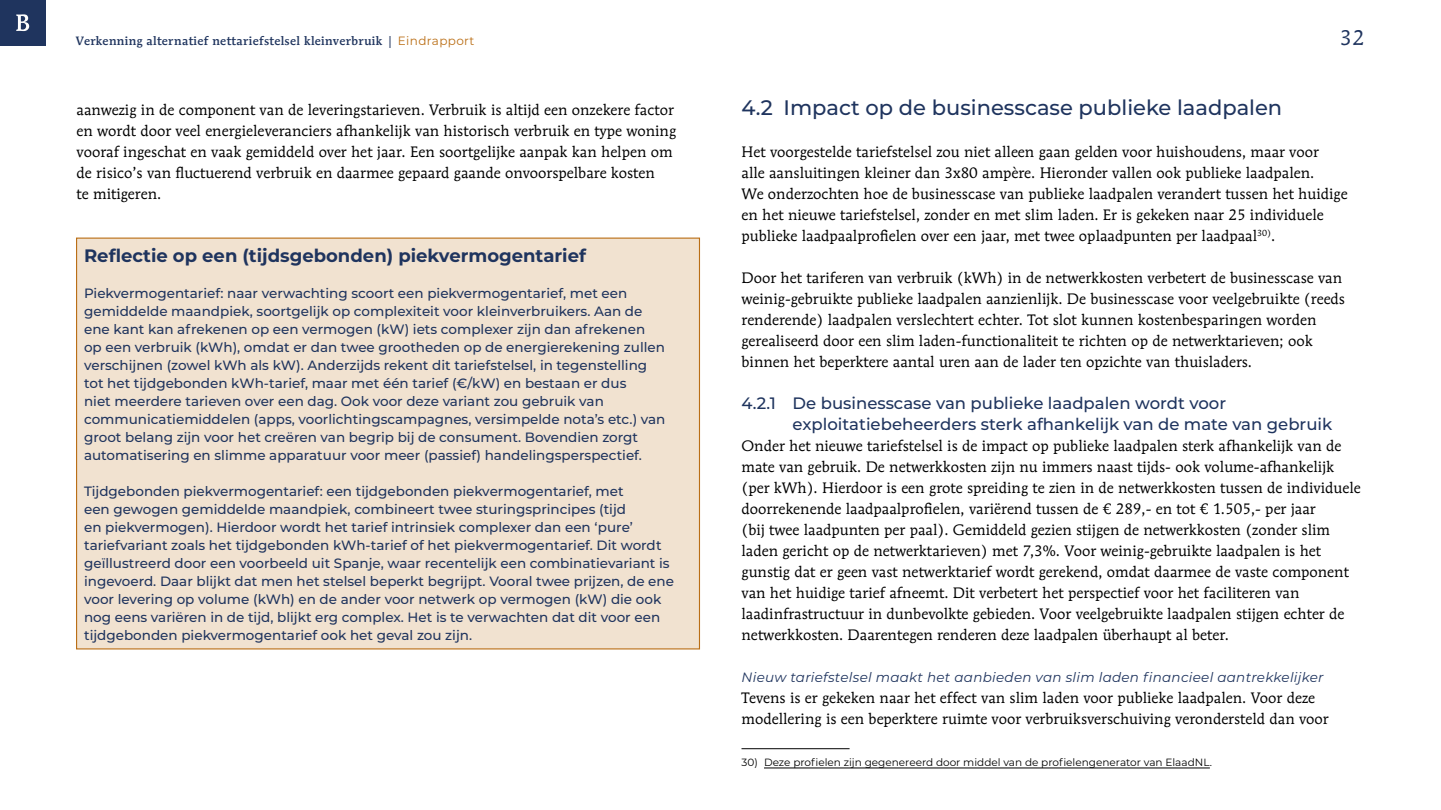
<style>
.page{position:relative;width:1441px;height:810px;background:#fff}
.page>*{position:absolute;margin:0;border:0;box-sizing:border-box;transform-origin:0 0}
.Kop_2_met_10_mm_inspring{font:500 21px "Montserrat";color:#1f345e}
.t1{font:21px "Mendoza Roman Std";color:#1f345e}
.Kaderkop{font:700 18px "Montserrat";color:#1f345e}
.Kop_3_met{font:500 16.5px/21px "Montserrat";color:#1f345e}
.Brood_zonder{font:15px/21px "Mendoza Roman Std";color:#000}
.Brood{font:15px/21px "Mendoza Roman Std";color:#000}
.Kadertekst_enkel{font:500 13.5px/18px "Montserrat";color:#1f345e}
.Kop_4_zonder{font:italic 13.5px "Montserrat";letter-spacing:.02em;color:#1f345e}
.t2{font:500 12px "Mendoza Roman Std";letter-spacing:.03em;color:#1f345e}
.Voettekst{font:10.5px "Montserrat";color:#000}
.s1{font-family:"Montserrat";font-weight:400;color:#ba6e15}
</style>
<div class="page">
<div style="left:0;top:0;width:45px;height:45px;background:#1f345e"></div>
<svg style="left:16px;top:14px;width:13px;height:17px"></svg>
<div style="left:76px;top:238px;width:624px;height:411px;background:#f1e2d0;border:1px solid #ba6e15"></div>
<hr style="left:741px;top:748px;width:108px;height:1px;background:#000">
<hr style="left:764px;top:768px;width:445px;height:1px;background:#000">
<p class="t2" style="left:76px;top:34px;width:400px">Verkenning alternatief nettariefstelsel kleinverbruik | <span class="s1">Eindrapport</span></p>
<h1 class="t1" style="left:1339px;top:25px;width:26px">32</h1>
<p class="Brood_zonder" style="left:77px;top:99px;width:601px">aanwezig in de component van de leveringstarieven. Verbruik is altijd een onzekere factor en wordt door veel energieleveranciers afhankelijk van historisch verbruik en type woning vooraf ingeschat en vaak gemiddeld over het jaar. Een soortgelijke aanpak kan helpen om de risico’s van fluctuerend verbruik en daarmee gepaard gaande onvoorspelbare kosten<br>te mitigeren.</p>
<h5 class="Kaderkop" style="left:84px;top:242px;width:503px">Reflectie op een (tijdsgebonden) piekvermogentarief</h5>
<p class="Kadertekst_enkel" style="left:84px;top:283px;width:583px">Piekvermogentarief: naar verwachting scoort een piekvermogentarief, met een gemiddelde maandpiek, soortgelijk op complexiteit voor kleinverbruikers. Aan de ene kant kan afrekenen op een vermogen (kW) iets complexer zijn dan afrekenen op een verbruik (kWh), omdat er dan twee grootheden op de energierekening zullen verschijnen (zowel kWh als kW). Anderzijds rekent dit tariefstelsel, in tegenstelling tot het tijdgebonden kWh-tarief, maar met één tarief (€/kW) en bestaan er dus<br>niet meerdere tarieven over een dag. Ook voor deze variant zou gebruik van communicatiemiddelen (apps, voorlichtingscampagnes, versimpelde nota’s etc.) van groot belang zijn voor het creëren van begrip bij de consument. Bovendien zorgt automatisering en slimme apparatuur voor meer (passief) handelingsperspectief.</p>
<p class="Kadertekst_enkel" style="left:84px;top:481px;width:591px">Tijdgebonden piekvermogentarief: een tijdgebonden piekvermogentarief, met<br>een gewogen gemiddelde maandpiek, combineert twee sturingsprincipes (tijd<br>en piekvermogen). Hierdoor wordt het tarief intrinsiek complexer dan een ‘pure’ tariefvariant zoals het tijdgebonden kWh-tarief of het piekvermogentarief. Dit wordt geïllustreerd door een voorbeeld uit Spanje, waar recentelijk een combinatievariant is ingevoerd. Daar blijkt dat men het stelsel beperkt begrijpt. Vooral twee prijzen, de ene voor levering op volume (kWh) en de ander voor netwerk op vermogen (kW) die ook nog eens variëren in de tijd, blijkt erg complex. Het is te verwachten dat dit voor een tijdgebonden piekvermogentarief ook het geval zou zijn.</p>
<h2 class="Kop_2_met_10_mm_inspring" style="left:741px;top:92px;width:542px">4.2 Impact op de businesscase publieke laadpalen</h2>
<p class="Brood" style="left:741px;top:141px;width:607px">Het voorgestelde tariefstelsel zou niet alleen gaan gelden voor huishoudens, maar voor<br>alle aansluitingen kleiner dan 3x80 ampère. Hieronder vallen ook publieke laadpalen.<br>We onderzochten hoe de businesscase van publieke laadpalen verandert tussen het huidige en het nieuwe tariefstelsel, zonder en met slim laden. Er is gekeken naar 25 individuele publieke laadpaalprofielen over een jaar, met twee oplaadpunten per laadpaal<sup>30)</sup>.</p>
<p class="Brood" style="left:741px;top:267px;width:605px">Door het tariferen van verbruik (kWh) in de netwerkkosten verbetert de businesscase van weinig-gebruikte publieke laadpalen aanzienlijk. De businesscase voor veelgebruikte (reeds renderende) laadpalen verslechtert echter. Tot slot kunnen kostenbesparingen worden gerealiseerd door een slim laden-functionaliteit te richten op de netwerktarieven; ook binnen het beperktere aantal uren aan de lader ten opzichte van thuisladers.</p>
<h3 class="Kop_3_met" style="left:792px;top:392px;width:541px;text-indent:-51px">4.2.1 De businesscase van publieke laadpalen wordt voor exploitatiebeheerders sterk afhankelijk van de mate van gebruik</h3>
<p class="Brood_zonder" style="left:741px;top:435px;width:620px">Onder het nieuwe tariefstelsel is de impact op publieke laadpalen sterk afhankelijk van de mate van gebruik. De netwerkkosten zijn nu immers naast tijds- ook volume-afhankelijk (per kWh). Hierdoor is een grote spreiding te zien in de netwerkkosten tussen de individuele doorrekenende laadpaalprofielen, variërend tussen de € 289,- en tot € 1.505,- per jaar<br>(bij twee laadpunten per paal). Gemiddeld gezien stijgen de netwerkkosten (zonder slim laden gericht op de netwerktarieven) met 7,3%. Voor weinig-gebruikte laadpalen is het gunstig dat er geen vast netwerktarief wordt gerekend, omdat daarmee de vaste component van het huidige tarief afneemt. Dit verbetert het perspectief voor het faciliteren van laadinfrastructuur in dunbevolkte gebieden. Voor veelgebruikte laadpalen stijgen echter de netwerkkosten. Daarentegen renderen deze laadpalen überhaupt al beter.</p>
<h4 class="Kop_4_zonder" style="left:741px;top:667px;width:583px">Nieuw tariefstelsel maakt het aanbieden van slim laden financieel aantrekkelijker</h4>
<p class="Brood_zonder" style="left:741px;top:687px;width:588px">Tevens is er gekeken naar het effect van slim laden voor publieke laadpalen. Voor deze modellering is een beperktere ruimte voor verbruiksverschuiving verondersteld dan voor</p>
<p class="Voettekst" style="left:741px;top:755px;width:472px">30) Deze profielen zijn gegenereerd door middel van de profielengenerator van ElaadNL.</p>
</div>
